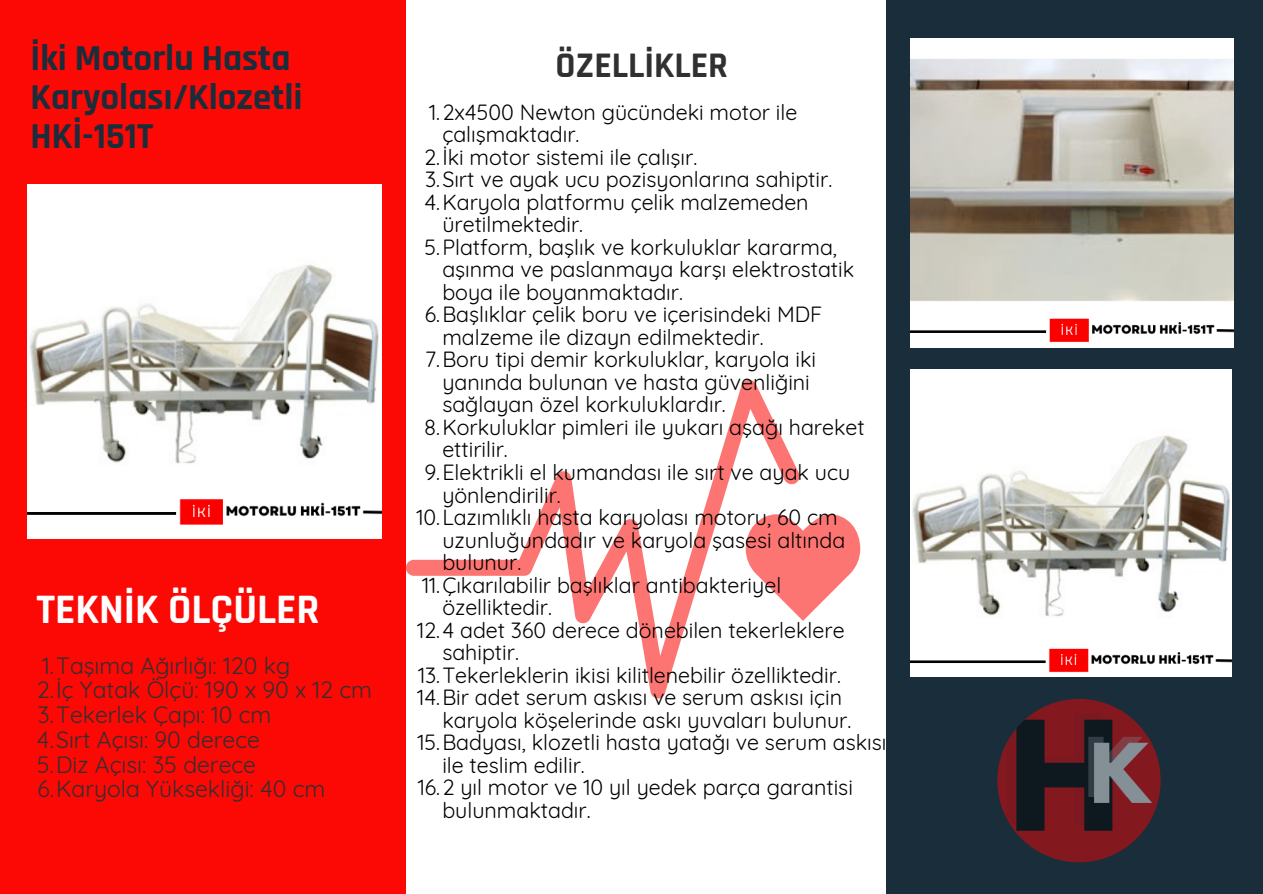
<style>
.page{position:relative;width:1263px;height:894px;background:#fff}
.page>*{position:absolute;margin:0;border:0;box-sizing:border-box;transform-origin:0 0}
.t1{font:700 42.45px "Rajdhani";color:#fff}
.t2{font:700 36.9px/39.3px "Rajdhani";color:#1a2d3b}
.t3{font:700 36.45px "Rajdhani";color:#303030}
.t4{font:22.95px "Quicksand";color:#303030}
.t5{font:21.45px/22.5px "Quicksand";color:#010000}
</style>
<div class="page">
<div style="left:887px;top:0;width:376px;height:893px;background:#1a2d3b"></div>
<div style="left:0;top:0;width:406px;height:893px;background:#fc0805"></div>
<svg style="left:800px;top:514px;width:60px;height:106px"></svg>
<svg style="left:406px;top:379px;width:394px;height:319px"></svg>
<img style="left:997px;top:698px;width:164px;height:164px;border-radius:50%">
<img style="left:28px;top:185px;width:354px;height:353px">
<img style="left:910px;top:38px;width:323px;height:309px">
<img style="left:910px;top:369px;width:322px;height:307px">
<p class="t2" style="left:30px;top:39px;width:261px">İki Motorlu Hasta</p>
<p class="t3" style="left:555px;top:43px;width:174px">ÖZELLİKLER</p>
<p class="t2" style="left:30px;top:78px;width:274px">Karyolası/Klozetli<br>HKİ-151T</p>
<p class="t5" style="left:442px;top:100px;width:357px;text-indent:-13px">1.2x4500 Newton gücündeki motor ile çalışmaktadır.</p>
<h3 class="t5" style="left:424px;top:145px;width:275px">2.İki motor sistemi ile çalışır.</h3>
<p class="t5" style="left:425px;top:168px;width:409px">3.Sırt ve ayak ucu pozisyonlarına sahiptir.</p>
<h1 class="t5" style="left:442px;top:190px;width:368px;text-indent:-18px">4.Karyola platformu çelik malzemeden üretilmektedir.</h1>
<p class="t5" style="left:442px;top:235px;width:413px;text-indent:-18px">5.Platform, başlık ve korkuluklar kararma, aşınma ve paslanmaya karşı elektrostatik boya ile boyanmaktadır.</p>
<p class="t5" style="left:442px;top:303px;width:381px;text-indent:-18px">6.Başlıklar çelik boru ve içerisindeki MDF malzeme ile dizayn edilmektedir.</p>
<p class="t5" style="left:442px;top:348px;width:375px;text-indent:-17px">7.Boru tipi demir korkuluklar, karyola iki yanında bulunan ve hasta güvenliğini sağlayan özel korkuluklardır.</p>
<p class="t5" style="left:442px;top:415px;width:424px;text-indent:-18px">8.Korkuluklar pimleri ile yukarı aşağı hareket ettirilir.</p>
<p class="t5" style="left:442px;top:460px;width:409px;text-indent:-18px">9.Elektrikli el kumandası ile sırt ve ayak ucu yönlendirilir.</p>
<p class="t5" style="left:442px;top:505px;width:404px;text-indent:-26px">10.Lazımlıklı hasta karyolası motoru, 60 cm uzunluğundadır ve karyola şasesi altında bulunur.</p>
<h2 class="t5" style="left:442px;top:573px;width:340px;text-indent:-20px">11.Çıkarılabilir başlıklar antibakteriyel özelliktedir.</h2>
<p class="t5" style="left:442px;top:618px;width:404px;text-indent:-25px">12.4 adet 360 derece dönebilen tekerleklere sahiptir.</p>
<p class="t5" style="left:418px;top:663px;width:424px">13.Tekerleklerin ikisi kilitlenebilir özelliktedir.</p>
<p class="t5" style="left:442px;top:685px;width:410px;text-indent:-25px">14.Bir adet serum askısı ve serum askısı için karyola köşelerinde askı yuvaları bulunur.</p>
<p class="t5" style="left:442px;top:730px;width:446px;text-indent:-25px">15.Badyası, klozetli hasta yatağı ve serum askısı ile teslim edilir.</p>
<p class="t5" style="left:442px;top:775px;width:412px;text-indent:-25px">16.2 yıl motor ve 10 yıl yedek parça garantisi bulunmaktadır.</p>
<p class="t1" style="left:36px;top:583px;width:285px">TEKNİK ÖLÇÜLER</p>
<p class="t4" style="left:42px;top:650px;width:250px">1.Taşıma Ağırlığı: 120 kg</p>
<p class="t4" style="left:37px;top:675px;width:337px">2.İç Yatak Ölçü: 190 x 90 x 12 cm</p>
<p class="t4" style="left:38px;top:700px;width:235px">3.Tekerlek Çapı: 10 cm</p>
<p class="t4" style="left:37px;top:724px;width:224px">4.Sırt Açısı: 90 derece</p>
<p class="t4" style="left:37px;top:749px;width:220px">5.Diz Açısı: 35 derece</p>
<p class="t4" style="left:37px;top:774px;width:290px">6.Karyola Yüksekliği: 40 cm</p>
</div>
